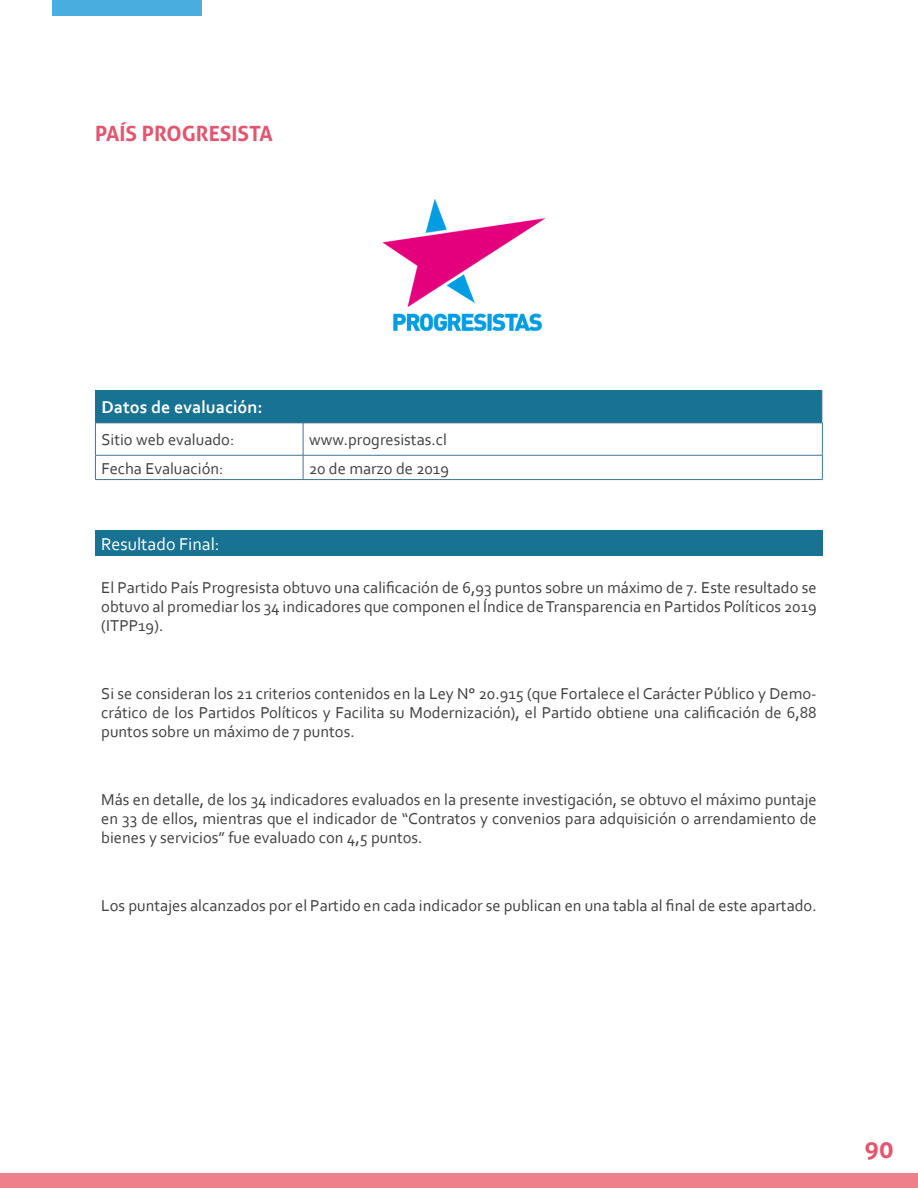
<style>
.page{position:relative;width:918px;height:1188px;background:#fff}
.page>*{position:absolute;margin:0;border:0;box-sizing:border-box;transform-origin:0 0}
.t1{font:700 24px "Aller";color:#e15770}
.Heading_2{font:700 21px "Aller";color:#e15770}
.t2{font:700 18px "Corbel";color:#fff}
.t3{font:18px "Corbel";color:#fff}
.t4{font:16.5px/18.9px "Corbel";color:#404040;text-align:justify}
</style>
<div class="page">
<div style="left:0;top:1173px;width:918px;height:15px;background:#ef808a"></div>
<div style="left:52px;top:0;width:150px;height:15px;background:#49ade0"></div>
<div style="left:95px;top:390px;width:727px;height:33px;background:#187292"></div>
<hr style="left:822px;top:390px;width:1px;height:33px;background:#bfbfbf">
<hr style="left:95px;top:423px;width:208px;height:1px;background:#3f7996">
<hr style="left:95px;top:423px;width:1px;height:32px;background:#3f7996">
<hr style="left:303px;top:423px;width:520px;height:1px;background:#3f7996">
<hr style="left:303px;top:423px;width:1px;height:32px;background:#3f7996">
<hr style="left:822px;top:423px;width:1px;height:32px;background:#3f7996">
<hr style="left:95px;top:455px;width:208px;height:1px;background:#3f7996">
<svg style="left:95px;top:455px;width:1px;height:24px"></svg>
<hr style="left:303px;top:455px;width:520px;height:1px;background:#3f7996">
<svg style="left:303px;top:455px;width:1px;height:24px"></svg>
<svg style="left:822px;top:455px;width:1px;height:24px"></svg>
<hr style="left:95px;top:479px;width:208px;height:1px;background:#3f7996">
<hr style="left:303px;top:479px;width:520px;height:1px;background:#3f7996">
<div style="left:95px;top:530px;width:728px;height:26px;background:#187292"></div>
<img style="left:382px;top:199px;width:164px;height:132px">
<p class="Heading_2" style="left:95px;top:121px;width:179px">PAÍS PROGRESISTA</p>
<p class="t2" style="left:101px;top:396px;width:163px">Datos de evaluación:</p>
<p class="t4" style="left:101px;top:430px;width:134px">Sitio web evaluado:</p>
<p class="t4" style="left:309px;top:430px;width:139px">www.progresistas.cl</p>
<p class="t4" style="left:101px;top:458px;width:124px">Fecha Evaluación:</p>
<p class="t4" style="left:309px;top:458px;width:141px">20 de marzo de 2019</p>
<p class="t3" style="left:101px;top:533px;width:120px">Resultado Final:</p>
<p class="t4" style="left:101px;top:578px;width:717px">El Partido País Progresista obtuvo una calificación de 6,93 puntos sobre un máximo de 7. Este resultado se obtuvo al promediar los 34 indicadores que componen el Índice de Transparencia en Partidos Políticos 2019 (ITPP19).</p>
<p class="t4" style="left:101px;top:684px;width:717px">Si se consideran los 21 criterios contenidos en la Ley N° 20.915 (que Fortalece el Carácter Público y Demo&shy;crático de los Partidos Políticos y Facilita su Modernización), el Partido obtiene una calificación de 6,88 puntos sobre un máximo de 7 puntos.</p>
<p class="t4" style="left:101px;top:789px;width:717px">Más en detalle, de los 34 indicadores evaluados en la presente investigación, se obtuvo el máximo puntaje en 33 de ellos, mientras que el indicador de “Contratos y convenios para adquisición o arrendamiento de bienes y servicios” fue evaluado con 4,5 puntos.</p>
<p class="t4" style="left:101px;top:895px;width:717px">Los puntajes alcanzados por el Partido en cada indicador se publican en una tabla al final de este apartado.</p>
<h1 class="t1" style="left:865px;top:1135px;width:30px">90</h1>
</div>
